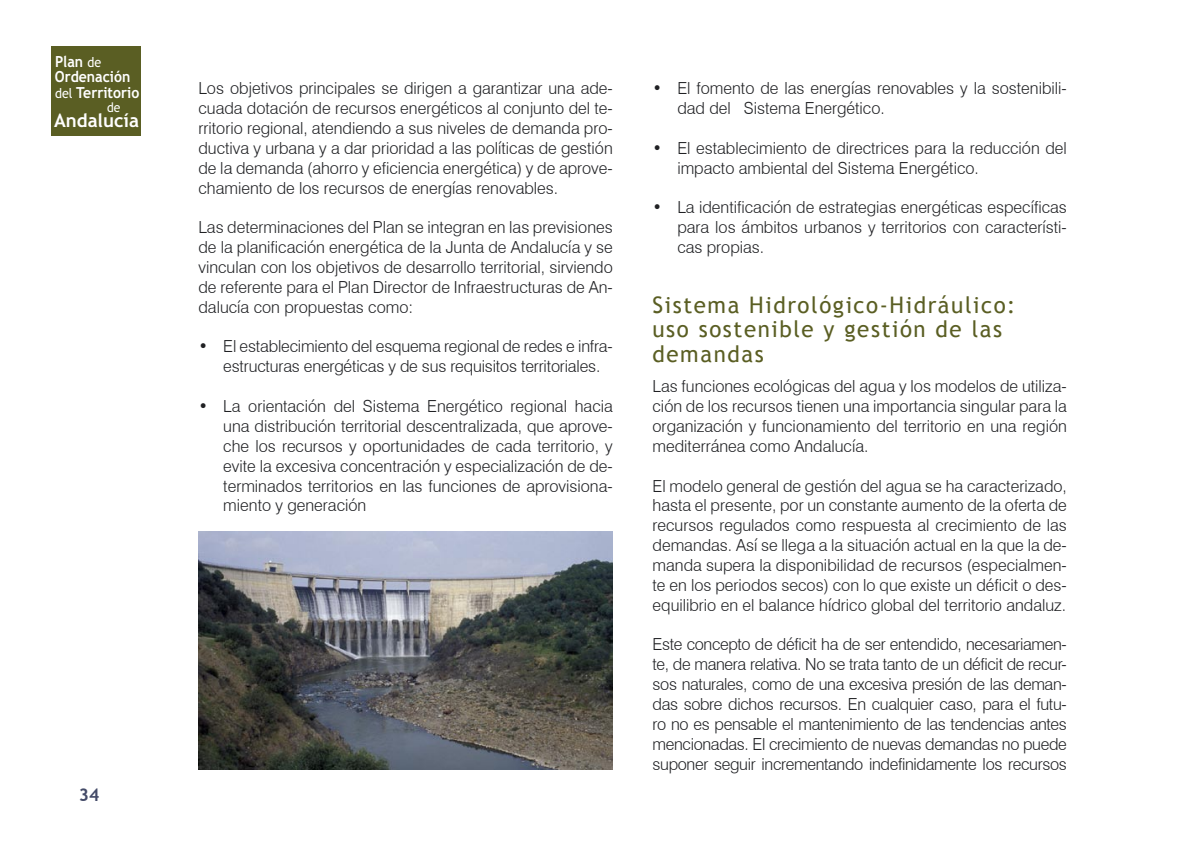
<style>
.page{position:relative;width:1191px;height:844px;background:#fff}
.page>*{position:absolute;margin:0;border:0;box-sizing:border-box;transform-origin:0 0}
.t1{font:22.75px/24.5px "Trebuchet MS";letter-spacing:.07em;color:#5a5e23}
.t2{font:700 18.55px "Trebuchet MS";color:#fff}
.t3{font:700 17.5px "Trebuchet MS";color:#444b68}
.t4{font:300 16.62px/19.8px "Swiss 721 BT";color:#202124;text-align:justify}
.t5{font:700 15.22px/15.4px "Trebuchet MS";color:#fff;scale:.92 1}
.t6{font:13.12px "Trebuchet MS";color:#fff;scale:.92 1}
.s1{font-weight:400;font-size:13.65px}
</style>
<div class="page">
<div style="left:52px;top:46px;width:89px;height:90px;background:#5a5e23"></div>
<img style="left:198px;top:531px;width:415px;height:238px">
<p class="t5" style="left:55px;top:55px;width:93px">Plan <span class="s1">de<br></span>Ordenación <span class="s1">del</span> Territorio</p>
<p class="t6" style="left:107px;top:98px;width:16px">de</p>
<p class="t2" style="left:54px;top:108px;width:86px">Andalucía</p>
<p class="t3" style="left:79px;top:783px;width:22px">34</p>
<p class="t4" style="left:198px;top:78px;width:416px">Los objetivos principales se dirigen a garantizar una ade&shy;cuada dotación de recursos energéticos al conjunto del te&shy;rritorio regional, atendiendo a sus niveles de demanda pro&shy;ductiva y urbana y a dar prioridad a las políticas de gestión de la demanda (ahorro y eficiencia energética) y de aprove&shy;chamiento de los recursos de energías renovables.</p>
<p class="t4" style="left:198px;top:217px;width:416px">Las determinaciones del Plan se integran en las previsiones de la planificación energética de la Junta de Andalucía y se vinculan con los objetivos de desarrollo territorial, sirviendo de referente para el Plan Director de Infraestructuras de An&shy;dalucía con propuestas como:</p>
<p class="t4" style="left:223px;top:336px;width:391px;text-indent:-25px">• El establecimiento del esquema regional de redes e infra&shy;estructuras energéticas y de sus requisitos territoriales.</p>
<p class="t4" style="left:223px;top:396px;width:391px;text-indent:-25px">• La orientación del Sistema Energético regional hacia una distribución territorial descentralizada, que aprove&shy;che los recursos y oportunidades de cada territorio, y evite la excesiva concentración y especialización de de&shy;terminados territorios en las funciones de aprovisiona&shy;miento y generación</p>
<p class="t4" style="left:677px;top:78px;width:391px;text-indent:-25px">• El fomento de las energías renovables y la sostenibili&shy;dad del Sistema Energético.</p>
<p class="t4" style="left:677px;top:138px;width:391px;text-indent:-25px">• El establecimiento de directrices para la reducción del impacto ambiental del Sistema Energético.</p>
<p class="t4" style="left:677px;top:197px;width:391px;text-indent:-25px">• La identificación de estrategias energéticas específicas para los ámbitos urbanos y territorios con característi&shy;cas propias.</p>
<h1 class="t1" style="left:652px;top:293px;width:364px">Sistema Hidrológico-Hidráulico: uso sostenible y gestión de las demandas</h1>
<p class="t4" style="left:652px;top:376px;width:416px">Las funciones ecológicas del agua y los modelos de utiliza&shy;ción de los recursos tienen una importancia singular para la organización y funcionamiento del territorio en una región mediterránea como Andalucía.</p>
<p class="t4" style="left:652px;top:475px;width:416px">El modelo general de gestión del agua se ha caracterizado, hasta el presente, por un constante aumento de la oferta de recursos regulados como respuesta al crecimiento de las demandas. Así se llega a la situación actual en la que la de&shy;manda supera la disponibilidad de recursos (especialmen&shy;te en los periodos secos) con lo que existe un déficit o des&shy;equilibrio en el balance hídrico global del territorio andaluz.</p>
<p class="t4" style="left:652px;top:634px;width:416px">Este concepto de déficit ha de ser entendido, necesariamen&shy;te, de manera relativa. No se trata tanto de un déficit de recur&shy;sos naturales, como de una excesiva presión de las deman&shy;das sobre dichos recursos. En cualquier caso, para el futu&shy;ro no es pensable el mantenimiento de las tendencias antes mencionadas. El crecimiento de nuevas demandas no puede suponer seguir incrementando indefinidamente los recursos</p>
</div>
